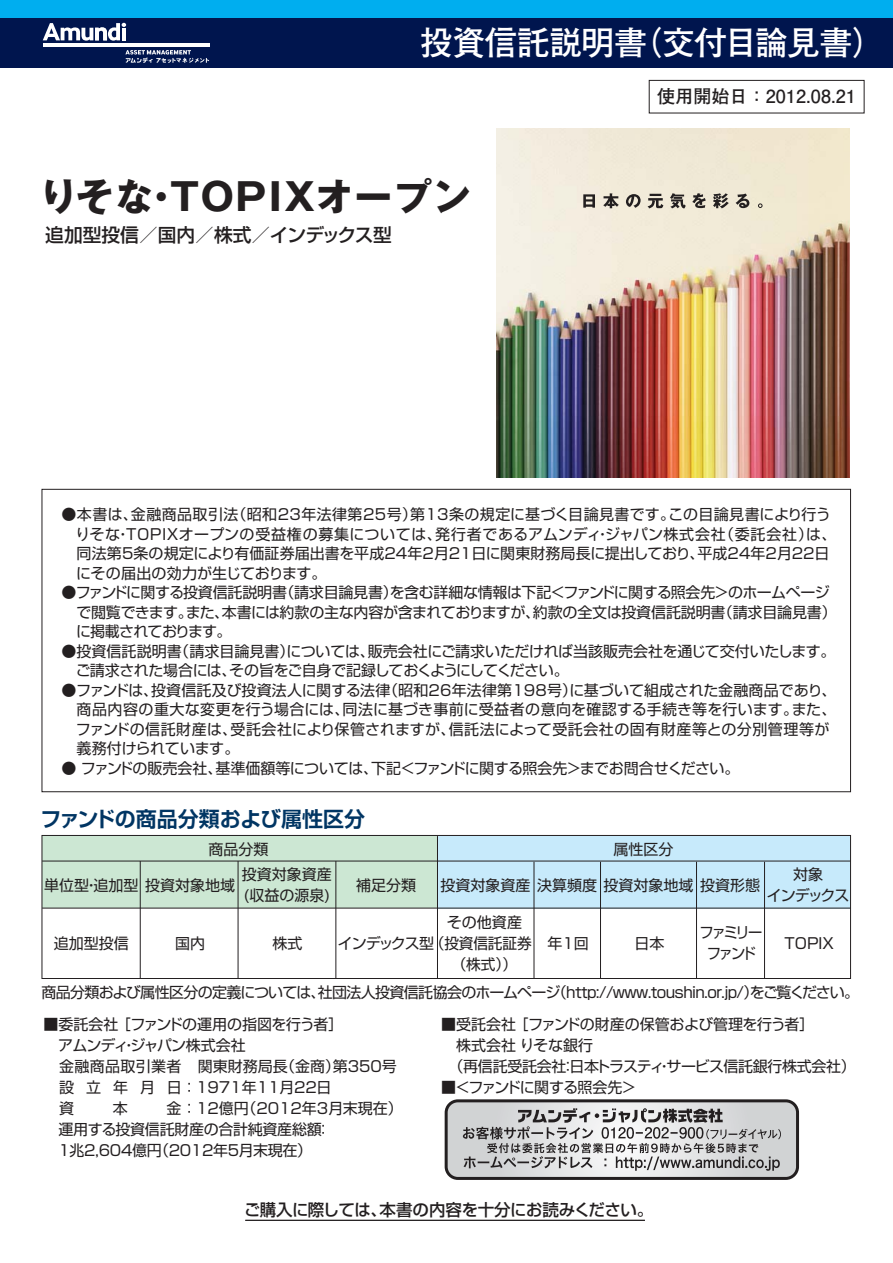
<style>
.page{position:relative;width:893px;height:1263px;background:#fff}
.page>*{position:absolute;margin:0;border:0;box-sizing:border-box;transform-origin:0 0}
.t1{font:37.8px "Gothic MB101 Pro Bold 90 pv RKSJ H";letter-spacing:-.05em;color:#231f20}
.t2{font:33px "Futo Go B101 Pro Bold 90 pv RKSJ H";letter-spacing:-.02em;color:#fff}
.t3{font:21px "Shin Go Pro De Bold 90 pv RKSJ H";color:#003563}
.t4{font:18.75px "Shin Go Pro Medium 90 pv RKSJ H";letter-spacing:-.015em;color:#231f20}
.t5{font:18px "Futo Go B101 Pro Bold 90 pv RKSJ H";letter-spacing:.005em;color:#231f20}
.t6{font:16.5px "Shin Go Pro Medium 90 pv RKSJ H";letter-spacing:-.03em;color:#231f20}
.t7{font:15px/19.5px "Shin Go Pro Regular 90 pv RKSJ H";letter-spacing:-.01em;color:#231f20}
.t8{font:15px/19.5px "Shin Go Pro Regular 90 pv RKSJ H";letter-spacing:.01em;color:#231f20}
.t9{font:15px "Shin Go Pro Regular 90 pv RKSJ H";letter-spacing:-.04em;color:#231f20}
.t10{font:15px/21px "Shin Go Pro Regular 90 pv RKSJ H";letter-spacing:-.035em;color:#231f20}
.t11{font:15px "Shin Go Pro Regular 90 pv RKSJ H";letter-spacing:-.05em;color:#231f20}
.t12{font:15px/21px "Shin Go Pro Regular 90 pv RKSJ H";letter-spacing:-.145em;color:#231f20;text-align:center;scale:.95 1}
.t13{font:15px "Shin Go Pro Regular 90 pv RKSJ H";letter-spacing:.025em;color:#231f20}
.t14{font:15px/21px "Shin Go Pro Regular 90 pv RKSJ H";letter-spacing:-.07em;color:#231f20;text-align:center}
.t15{font:15px "Shin Go Pro Regular 90 pv RKSJ H";letter-spacing:-.08em;color:#231f20}
.s1{font-family:"Gothic MB101 Pro Regular 90 pv RKSJ H"}
</style>
<div class="page">
<img style="left:497px;top:128px;width:353px;height:349px">
<svg style="left:583px;top:194px;width:12px;height:14px"></svg>
<svg style="left:603px;top:193px;width:16px;height:15px"></svg>
<svg style="left:626px;top:194px;width:15px;height:14px"></svg>
<svg style="left:647px;top:194px;width:16px;height:14px"></svg>
<svg style="left:670px;top:193px;width:16px;height:15px"></svg>
<svg style="left:692px;top:193px;width:14px;height:15px"></svg>
<svg style="left:713px;top:193px;width:16px;height:15px"></svg>
<svg style="left:736px;top:194px;width:13px;height:14px"></svg>
<svg style="left:758px;top:203px;width:5px;height:5px"></svg>
<div style="left:437px;top:836px;width:413px;height:72px;background:#c7eafb"></div>
<div style="left:42px;top:835px;width:395px;height:73px;background:#cce7d3"></div>
<div style="left:42px;top:835px;width:809px;height:144px;border:1px solid #231f20"></div>
<hr style="left:140px;top:861px;width:1px;height:117px;background:#231f20">
<hr style="left:335px;top:861px;width:1px;height:117px;background:#231f20">
<hr style="left:238px;top:861px;width:1px;height:117px;background:#231f20">
<hr style="left:437px;top:836px;width:1px;height:142px;background:#231f20">
<hr style="left:534px;top:862px;width:1px;height:116px;background:#231f20">
<hr style="left:764px;top:862px;width:1px;height:116px;background:#231f20">
<hr style="left:600px;top:862px;width:1px;height:116px;background:#231f20">
<hr style="left:696px;top:862px;width:1px;height:116px;background:#231f20">
<hr style="left:42px;top:861px;width:808px;height:1px;background:#231f20">
<hr style="left:42px;top:908px;width:808px;height:1px;background:#231f20">
<hr style="left:245px;top:1220px;width:400px;height:1px;background:#231f20">
<div style="left:0;top:17px;width:893px;height:51px;background:#00154e"></div>
<div style="left:649px;top:80px;width:215px;height:33px;border:1px solid #231f20"></div>
<div style="left:0;top:0;width:893px;height:17px;background:#00aeef"></div>
<hr style="left:43px;top:44px;width:166px;height:3px;background:#fff">
<svg style="left:43px;top:23px;width:83px;height:18px"></svg>
<hr style="left:122px;top:28px;width:4px;height:12px;background:#fff">
<svg style="left:125px;top:50px;width:84px;height:13px"></svg>
<svg style="left:446px;top:1101px;width:351px;height:77px;background:#d8dadb"></svg>
<div style="left:445px;top:1099px;width:354px;height:81px;border:3px solid #231f20;border-radius:12px"></div>
<svg style="left:463px;top:1108px;width:318px;height:63px;background:#b7b7b8"></svg>
<h2 class="t2" style="left:420px;top:30px;width:467px">投資信託説明書（交付目論見書）</h2>
<p class="t5" style="left:657px;top:90px;width:200px">使用開始日：2012.08.21</p>
<h1 class="t1" style="left:39px;top:183px;width:433px">りそな・ＴＯＰＩＸオープン</h1>
<p class="t4" style="left:45px;top:228px;width:348px">追加型投信／国内／株式／インデックス型</p>
<p class="t7" style="left:75px;top:507px;width:763px;text-indent:-14px">●本書は、金融商品取引法（昭和23年法律第25号）第13条の規定に基づく目論見書です。この目論見書により行う<span class="s1">り</span>そな・ＴＯＰＩＸオープンの受益権の募集については、発行者であるアムンディ・ジャパン株式会社（委託会社）は、同法第5条の規定により有価証券届出書を平成24年2月21日に関東財務局長に提出しており、平成24年2月22日にその届出の効力が生じております。</p>
<p class="t7" style="left:76px;top:585px;width:762px;text-indent:-14px">●ファンドに関する投資信託説明書（請求目論見書）を含む詳細な情報は下記＜ファンドに関する照会先＞のホームページで閲覧できます。また、本書には約款の主な内容が含まれておりますが、約款の全文は投資信託説明書（請求目論見書）に掲載されております。</p>
<p class="t7" style="left:76px;top:643px;width:761px;text-indent:-14px">●投資信託説明書（請求目論見書）については、販売会社にご請求いただければ当該販売会社を通じて交付いたします。ご請求された場合には、その旨をご自身で記録しておくようにしてください。</p>
<p class="t8" style="left:76px;top:682px;width:762px;text-indent:-14px">●ファンドは、投資信託及び投資法人に関する法律（昭和26年法律第198号）に基づいて組成された金融商品であり、商品内容の重大な変更を行う場合には、同法に基づき事前に受益者の意向を確認する手続き等を行います。また、ファンドの信託財産は、受託会社により保管されますが、信託法によって受託会社の固有財産等との分別管理等が義務付けられています。</p>
<p class="t7" style="left:62px;top:760px;width:680px">● ファンドの販売会社、基準価額等については、下記＜ファンドに関する照会先＞までお問合せください。</p>
<h3 class="t3" style="left:41px;top:812px;width:326px">ファンドの商品分類および属性区分</h3>
<p class="t7" style="left:209px;top:841px;width:61px">商品分類</p>
<p class="t7" style="left:44px;top:877px;width:193px">単位型・追加型投資対象地域</p>
<p class="t7" style="left:242px;top:866px;width:91px;line-height:21px">投資対象資産(収益の源泉)</p>
<p class="t7" style="left:356px;top:877px;width:61px">補足分類</p>
<p class="t7" style="left:614px;top:841px;width:61px">属性区分</p>
<p class="t14" style="left:767px;top:866px;width:84px">対象<br>インデックス</p>
<p class="t7" style="left:537px;top:877px;width:225px">決算頻度投資対象地域投資形態</p>
<p class="t7" style="left:440px;top:877px;width:91px">投資対象資産</p>
<p class="t7" style="left:54px;top:935px;width:76px">追加型投信</p>
<p class="t7" style="left:175px;top:935px;width:31px">国内</p>
<p class="t7" style="left:272px;top:935px;width:31px">株式</p>
<p class="t7" style="left:430px;top:914px;width:103px;line-height:21px;text-align:center">その他資産<br>（投資信託証券（株式））</p>
<p class="t15" style="left:338px;top:937px;width:98px">インデックス型</p>
<p class="t7" style="left:547px;top:935px;width:43px">年1回</p>
<p class="t12" style="left:699px;top:924px;width:68px">ファミリーファンド</p>
<p class="t7" style="left:635px;top:935px;width:31px">日本</p>
<p class="t7" style="left:785px;top:935px;width:51px">TOPIX</p>
<p class="t9" style="left:41px;top:987px;width:819px">商品分類および属性区分の定義については、社団法人投資信託協会のホームページ（http://www.toushin.or.jp/）をご覧ください。</p>
<p class="t10" style="left:58px;top:1016px;width:287px;text-indent:-15px">■委託会社 ［ファンドの運用の指図を行う者］アムンディ・ジャパン株式会社</p>
<p class="t7" style="left:198px;top:1059px;width:201px">関東財務局長（金商）第350号</p>
<p class="t7" style="left:59px;top:1080px;width:274px">設 立 年 月 日：1971年11月22日</p>
<p class="t7" style="left:166px;top:1101px;width:238px">金：12億円（2012年3月末現在）</p>
<p class="t13" style="left:59px;top:1061px;width:124px">金融商品取引業者</p>
<p class="t7" style="left:59px;top:1101px;width:16px">資</p>
<p class="t7" style="left:113px;top:1101px;width:16px">本</p>
<p class="t7" style="left:58px;top:1121px;width:274px;line-height:21px">運用する投資信託財産の合計純資産総額：<br>1兆2,604億円（2012年5月末現在）</p>
<p class="t7" style="left:441px;top:1017px;width:375px">■受託会社 ［ファンドの財産の保管および管理を行う者］</p>
<p class="t7" style="left:456px;top:1038px;width:138px">株式会社 <span class="s1">り</span>そな銀行</p>
<p class="t7" style="left:449px;top:1059px;width:409px">（再信託受託会社：日本トラスティ・サービス信託銀行株式会社）</p>
<p class="t11" style="left:441px;top:1082px;width:197px">■＜ファンドに関する照会先＞</p>
<p class="t6" style="left:244px;top:1203px;width:411px">ご購入に際しては、本書の内容を十分にお読みください。</p>
</div>
